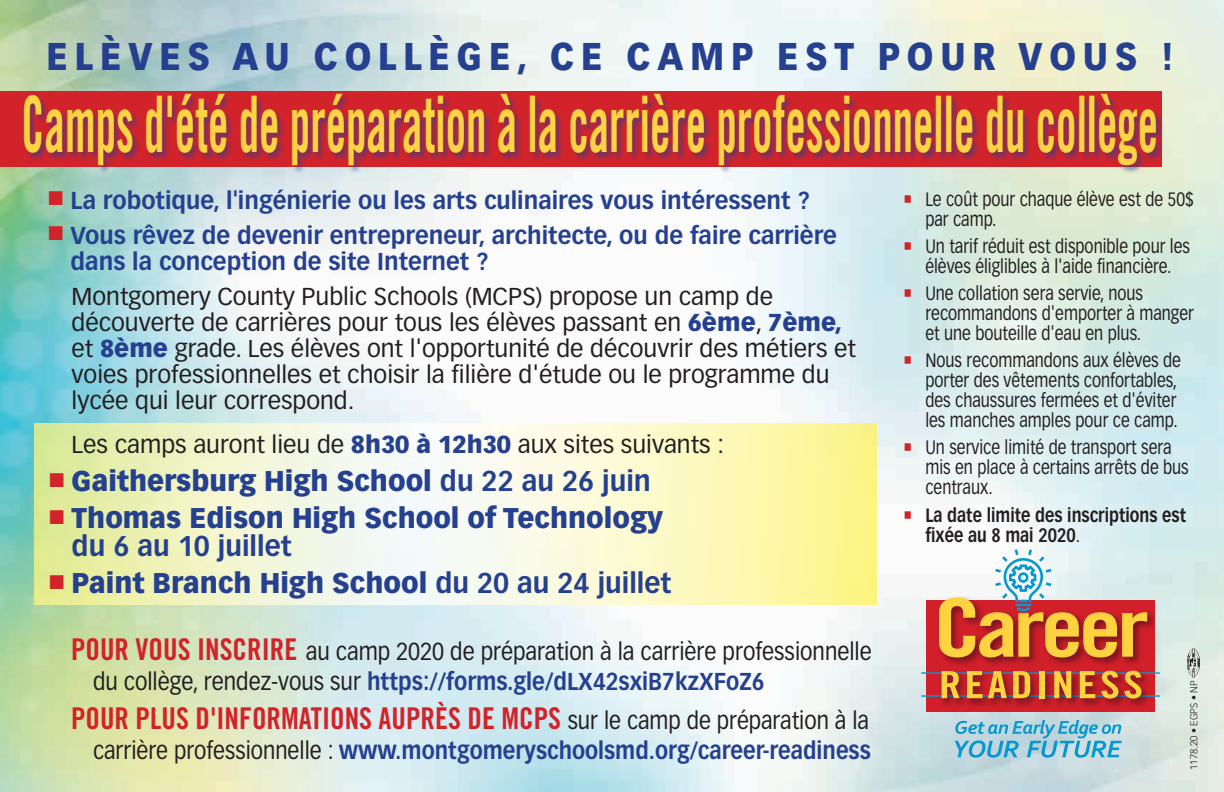
<style>
.page{position:relative;width:1224px;height:792px;background:#fff}
.page>*{position:absolute;margin:0;border:0;box-sizing:border-box;transform-origin:0 0}
.Trade_Gothic{font:78px "Trade Gothic LT Std Bd Cn 20";color:#ffd444;scale:.59 1}
.Underline{font:900 38px "Vectora LT Std";letter-spacing:.2em;color:#25408f;scale:.9 1}
.t1{font:30px "Trade Gothic LT Std Bd Cn 20";color:#d2232a}
.t2{font:900 28px/28px "Vectora LT Std";color:#25408f}
.Body{font:24px/26px "Vectora LT Std";color:#231f20}
.t3{font:700 24px/26px "Vectora LT Std";color:#25408f}
.Body-2{font:24px/30px "Vectora LT Std";color:#231f20;scale:.9 1}
.t4{font:700 24px "Vectora LT Std";color:#25408f;scale:.89 1}
.t5{font:19px/20px "Vectora LT Std";color:#231f20;scale:.83 1}
.t6{font:700 19px/20px "Vectora LT Std";color:#231f20;scale:.83 1}
.Heads_Bold_Gotham{font:300 10px "Vectora LT Std";color:#231f20}
.s1{font-weight:900;color:#25408f}
.s2{color:#d2232a}
.s3{font-weight:700}
.s4{font-family:"Trade Gothic LT Std Bd Cn 20";font-size:30px;color:#d2232a}
.s5{font-weight:700;color:#25408f}
.s6{font-family:"Vectora LT Std";font-size:24px;color:#231f20}
.s7{font-weight:400;color:#231f20}
.s8{font-weight:400}
</style>
<div class="page">
<img style="left:0;top:0;width:1224px;height:792px">
<svg style="left:34px;top:423px;width:843px;height:181px"></svg>
<div style="left:0;top:91px;width:1162px;height:75px;background:#d2232a"></div>
<div style="left:24px;top:94px;width:1141px;height:80px;background:#25408f;opacity:.53"></div>
<div style="left:926px;top:600px;width:228px;height:111px;background:#d1202a"></div>
<hr style="left:921px;top:672px;width:239px;height:2px;background:#0598d0">
<hr style="left:921px;top:695px;width:239px;height:2px;background:#0598d0">
<img style="left:934px;top:593px;width:226px;height:77px">
<svg style="left:939px;top:548px;width:208px;height:109px"></svg>
<img style="left:937px;top:666px;width:217px;height:41px">
<svg style="left:942px;top:671px;width:18px;height:27px"></svg>
<svg style="left:967px;top:671px;width:40px;height:27px"></svg>
<svg style="left:1013px;top:671px;width:17px;height:27px"></svg>
<div style="left:1039px;top:671px;width:6px;height:27px;background:#ffd340"></div>
<svg style="left:1054px;top:671px;width:17px;height:27px"></svg>
<svg style="left:1080px;top:671px;width:15px;height:27px"></svg>
<svg style="left:1101px;top:671px;width:17px;height:28px"></svg>
<svg style="left:1124px;top:671px;width:18px;height:28px"></svg>
<svg style="left:955px;top:720px;width:167px;height:38px;background:#88c4d9"></svg>
<img style="left:1188px;top:648px;width:12px;height:30px">
<p class="Underline" style="left:46px;top:33px;width:1254px">ELÈVES AU COLLÈGE, CE CAMP EST POUR VOUS !</p>
<p class="Trade_Gothic" style="left:22px;top:77px;width:1928px">Camps d'été de préparation à la carrière professionnelle du collège</p>
<p class="t3" style="left:49px;top:188px;width:763px"><sup>■</sup> La robotique, l'ingénierie ou les arts culinaires vous intéressent ?</p>
<p class="t3" style="left:71px;top:223px;width:768px;text-indent:-22px"><sup>■</sup> Vous rêvez de devenir entrepreneur, architecte, ou de faire carrière dans la conception de site Internet ?</p>
<p class="Body" style="left:72px;top:284px;width:786px">Montgomery County Public Schools (MCPS) propose un camp de découverte de carrières pour tous les élèves passant en <span class="s1">6ème</span>, <span class="s1">7ème, </span>et <span class="s1">8ème</span> grade. Les élèves ont l'opportunité de découvrir des métiers et voies professionnelles et choisir la filière d'étude ou le programme du lycée qui leur correspond.</p>
<p class="Body" style="left:72px;top:432px;width:654px">Les camps auront lieu de <span class="s1">8h30 à 12h30</span> aux sites suivants :</p>
<p class="t2" style="left:50px;top:467px;width:603px"><span class="s2">■</span> Gaithersburg High School <span class="s3">du 22 au 26 juin</span></p>
<p class="t2" style="left:72px;top:504px;width:593px;text-indent:-22px"><span class="s2">■</span> Thomas Edison High School of Technology <span class="s3">du 6 au 10 juillet</span></p>
<p class="t2" style="left:50px;top:569px;width:623px"><span class="s2">■</span> Paint Branch High School <span class="s3">du 20 au 24 juillet</span></p>
<p class="Body-2" style="left:93px;top:636px;width:867px;text-indent:-22px"><span class="s4">POUR VOUS INSCRIRE</span> au camp 2020 de préparation à la carrière professionnelle du collège, rendez-vous sur <span class="s5">https://forms.gle/dLX42sxiB7kzXFoZ6</span></p>
<p class="t1" style="left:71px;top:700px;width:799px">POUR PLUS D'INFORMATIONS AUPRÈS DE MCPS <span class="s6">sur le camp de préparation à la</span></p>
<p class="t4" style="left:93px;top:735px;width:875px"><span class="s7">carrière professionnelle :</span> www.montgomeryschoolsmd.org/career-readiness</p>
<p class="t5" style="left:925px;top:189px;width:325px;text-indent:-22px"><span class="s2">○</span> Le coût pour chaque élève est de 50$ par camp.</p>
<p class="t5" style="left:903px;top:236px;width:347px;text-align:center"><span class="s2">○</span> Un tarif réduit est disponible pour les élèves éliglibles à l'aide financière.</p>
<p class="t5" style="left:925px;top:283px;width:325px;text-indent:-22px"><span class="s2">○</span> Une collation sera servie, nous recommandons d'emporter à manger et une bouteille d'eau en plus.</p>
<p class="t5" style="left:925px;top:351px;width:309px;text-indent:-22px"><span class="s2">○</span> Nous recommandons aux élèves de porter des vêtements confortables, des chaussures fermées et d'éviter les manches amples pour ce camp.</p>
<p class="t5" style="left:925px;top:438px;width:319px;text-indent:-22px"><span class="s2">○</span> Un service limité de transport sera mis en place à certains arrêts de bus centraux.</p>
<p class="t6" style="left:925px;top:505px;width:316px;text-indent:-22px"><span class="s2">○</span> La date limite des inscriptions est fixée au 8 mai 2020<span class="s8">.</span></p>
<p class="Heads_Bold_Gotham" style="left:1188px;top:770px;width:91px;rotate:-90deg">1178.20 • EGPS • NP</p>
</div>
